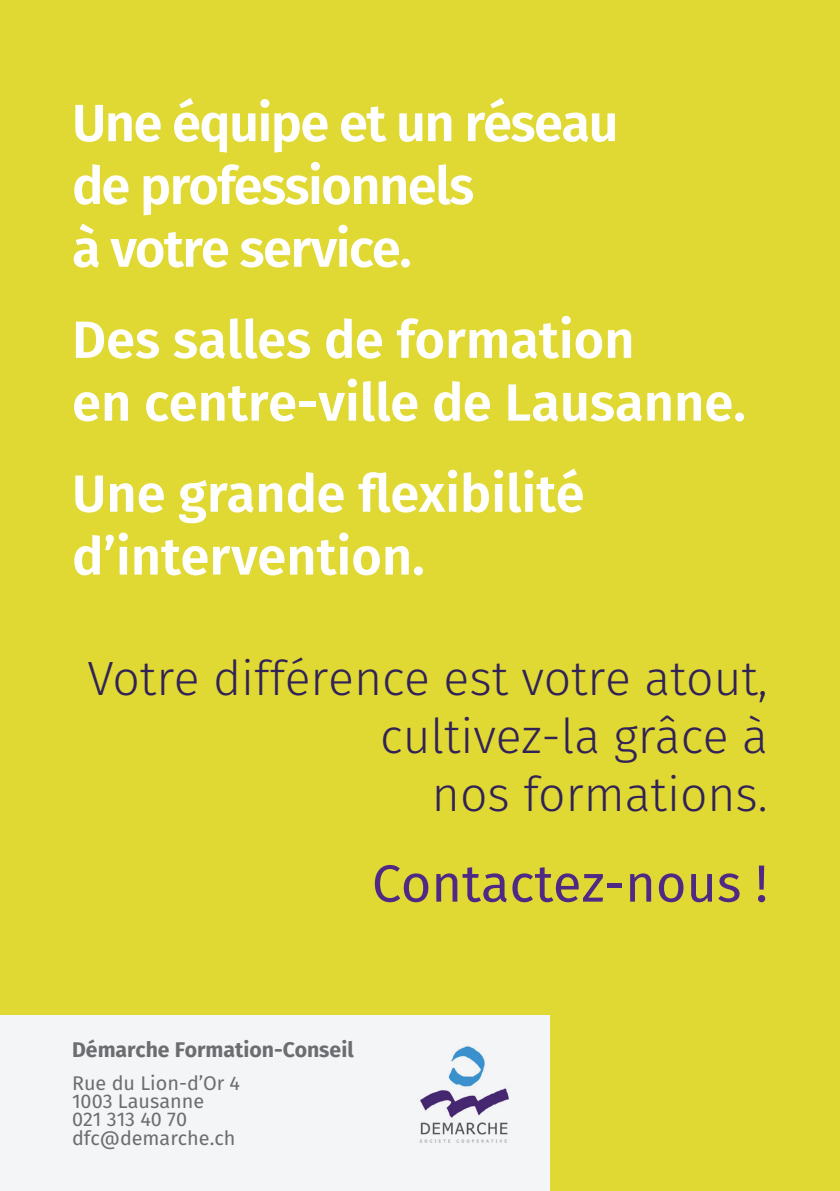
<style>
.page{position:relative;width:840px;height:1191px;background:#fff}
.page>*{position:absolute;margin:0;border:0;box-sizing:border-box;transform-origin:0 0}
.t1{font:600 52.4px/62.8px "Fira Sans";letter-spacing:-.01em;color:#fff}
.t2{font:600 52.4px/62.8px "Fira Sans";letter-spacing:-.03em;color:#fff}
.t3{font:52.4px "Fira Sans";color:#4f2984}
.t4{font:300 48px/57.6px "Fira Sans";color:#312257;text-align:right}
.t5{font:700 21.2px "Fira Sans";color:#6c6d70}
.t6{font:19.8px/18.4px "Fira Sans";color:#6c6d70}
</style>
<div class="page">
<div style="left:0;top:0;width:839px;height:1191px;background:#e0d833"></div>
<div style="left:0;top:1015px;width:548px;height:176px;background:#f4f5f6"></div>
<img style="left:419px;top:1046px;width:90px;height:97px">
<p class="t2" style="left:72px;top:91px;width:547px">Une équipe et un réseau de professionnels<br>à votre service.</p>
<p class="t1" style="left:72px;top:308px;width:675px">Des salles de formation<br>en centre-ville de Lausanne.</p>
<p class="t1" style="left:72px;top:462px;width:513px">Une grande flexibilité d’intervention.</p>
<p class="t4" style="left:88px;top:649px;width:681px">Votre différence est votre atout, cultivez-la grâce à<br>nos formations.</p>
<p class="t3" style="left:372px;top:846px;width:397px">Contactez-nous !</p>
<p class="t5" style="left:72px;top:1035px;width:283px">Démarche Formation-Conseil</p>
<p class="t6" style="left:72px;top:1073px;width:169px">Rue du Lion-d’Or 4<br>1003 Lausanne<br>021 313 40 70 dfc@demarche.ch</p>
</div>
